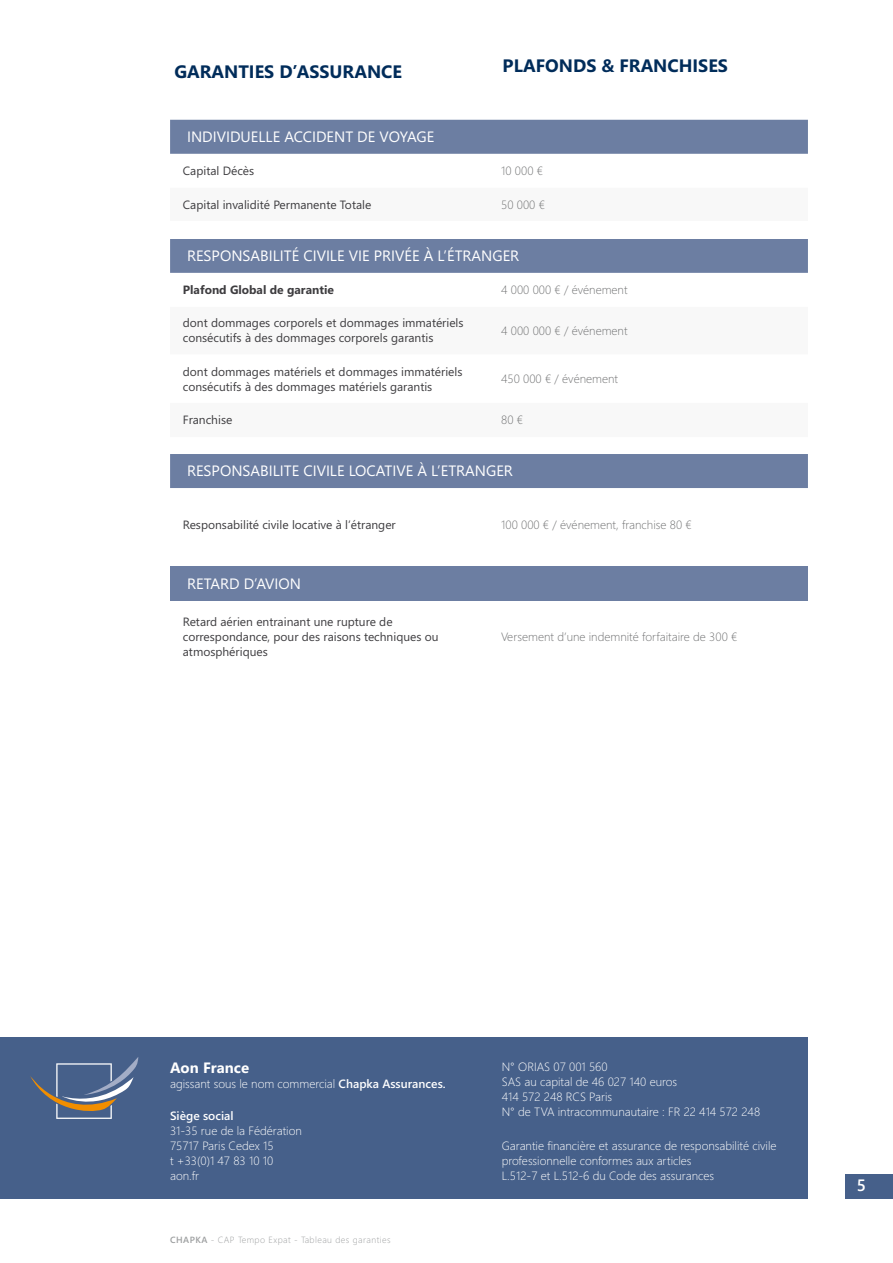
<style>
.page{position:relative;width:893px;height:1263px;background:#fff}
.page>*{position:absolute;margin:0;border:0;box-sizing:border-box;transform-origin:0 0}
.t1{font:700 18px "Segoe WP";color:#002c5a}
.t2{font:600 16.5px "Segoe WP";color:#fff}
.t3{font:15px "Segoe WP";color:#fff}
.t4{font:700 15px "Segoe WP";color:#fff}
.t5{font:12px/15px "Segoe WP";color:#3e3d40}
.t6{font:300 12px/15px "Segoe WP";color:#fff}
.t7{font:300 12px "Segoe WP";color:#707172}
.t8{font:700 12px "Segoe WP";color:#3e3d40}
.t9{font:600 12px "Segoe WP";color:#fff}
.t10{font:300 9px "Segoe WP";letter-spacing:.05em;color:#9c9e9f}
.s1{font-weight:600}
</style>
<div class="page">
<div style="left:845px;top:1174px;width:48px;height:24px;background:#46608a"></div>
<svg style="left:170px;top:120px;width:638px;height:368px;fill:#6c7ea2"></svg>
<svg style="left:170px;top:188px;width:638px;height:249px"></svg>
<div style="left:170px;top:222px;width:638px;height:17px;background:#fff"></div>
<div style="left:170px;top:566px;width:638px;height:34px;background:#6c7ea2"></div>
<div style="left:0;top:1037px;width:807px;height:162px;background:#46608a"></div>
<svg style="left:30px;top:1057px;width:108px;height:62px"></svg>
<h1 class="t1" style="left:174px;top:59px;width:229px">GARANTIES D’ASSURANCE</h1>
<h1 class="t1" style="left:503px;top:53px;width:227px">PLAFONDS &amp; FRANCHISES</h1>
<p class="t3" style="left:187px;top:127px;width:249px">INDIVIDUELLE ACCIDENT DE VOYAGE</p>
<p class="t5" style="left:183px;top:163px;width:73px">Capital Décès</p>
<p class="t7" style="left:501px;top:163px;width:43px">10 000 €</p>
<p class="t5" style="left:183px;top:197px;width:190px">Capital invalidité Permanente Totale</p>
<p class="t7" style="left:501px;top:197px;width:45px">50 000 €</p>
<p class="t3" style="left:187px;top:246px;width:334px">RESPONSABILITÉ CIVILE VIE PRIVÉE À L’ÉTRANGER</p>
<p class="t8" style="left:183px;top:281px;width:153px">Plafond Global de garantie</p>
<p class="t7" style="left:501px;top:282px;width:128px">4 000 000 € / événement</p>
<p class="t5" style="left:183px;top:315px;width:282px">dont dommages corporels et dommages immatériels consécutifs à des dommages corporels garantis</p>
<p class="t7" style="left:501px;top:322px;width:128px">4 000 000 € / événement</p>
<p class="t5" style="left:183px;top:363px;width:281px">dont dommages matériels et dommages immatériels consécutifs à des dommages matériels garantis</p>
<p class="t7" style="left:501px;top:371px;width:118px">450 000 € / événement</p>
<p class="t5" style="left:183px;top:412px;width:51px">Franchise</p>
<p class="t7" style="left:501px;top:412px;width:23px">80 €</p>
<p class="t3" style="left:187px;top:461px;width:327px">RESPONSABILITE CIVILE LOCATIVE À L’ETRANGER</p>
<p class="t5" style="left:183px;top:516px;width:214px">Responsabilité civile locative à l’étranger</p>
<p class="t7" style="left:501px;top:516px;width:192px">100 000 € / événement, franchise 80 €</p>
<p class="t3" style="left:187px;top:573px;width:115px">RETARD D’AVION</p>
<p class="t5" style="left:183px;top:613px;width:257px">Retard aérien entrainant une rupture de correspondance, pour des raisons techniques ou atmosphériques</p>
<p class="t7" style="left:501px;top:628px;width:238px">Versement d’une indemnité forfaitaire de 300 €</p>
<p class="t4" style="left:170px;top:1057px;width:81px">Aon France</p>
<p class="t6" style="left:170px;top:1076px;width:277px">agissant sous le nom commercial <span class="s1">Chapka Assurances.</span></p>
<p class="t9" style="left:170px;top:1107px;width:65px">Siège social</p>
<p class="t6" style="left:170px;top:1123px;width:133px">31-35 rue de la Fédération<br>75717 Paris Cedex 15<br>t +33(0)1 47 83 10 10 aon.fr</p>
<p class="t10" style="left:170px;top:1233px;width:222px"><span class="s1">CHAPKA</span> - CAP Tempo Expat - Tableau des garanties</p>
<p class="t6" style="left:502px;top:1058px;width:260px">N° ORIAS 07 001 560<br>SAS au capital de 46 027 140 euros<br>414 572 248 RCS Paris<br>N° de TVA intracommunautaire : FR 22 414 572 248</p>
<p class="t6" style="left:502px;top:1138px;width:276px">Garantie financière et assurance de responsabilité civile professionnelle conformes aux articles<br>L.512-7 et L.512-6 du Code des assurances</p>
<h2 class="t2" style="left:857px;top:1174px;width:11px">5</h2>
</div>
